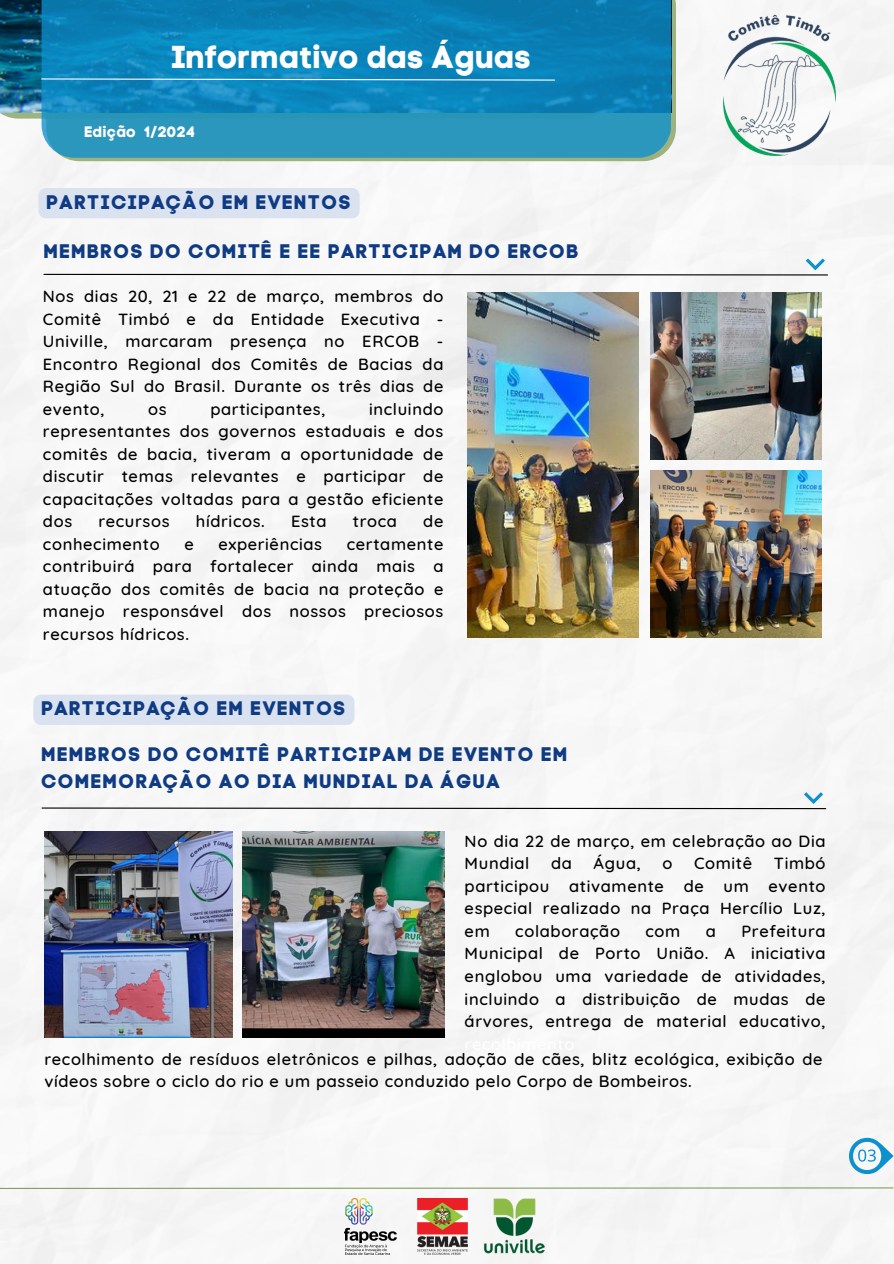
<style>
.page{position:relative;width:894px;height:1264px;background:#fff}
.page>*{position:absolute;margin:0;border:0;box-sizing:border-box;transform-origin:0 0}
.t1{font:31.5px "Code Pro Bold LC";color:#fff}
.t2{font:19.5px/27px "Code Pro Bold LC";letter-spacing:.06em;color:#0f3b83}
.t3{font:500 16.5px/22.5px "Quicksand";letter-spacing:.04em;color:#000;text-align:justify}
.t4{font:15px "Code Pro Bold LC";letter-spacing:.02em;color:#fff}
</style>
<div class="page">
<img style="left:0;top:0;width:893px;height:1263px">
<img style="left:467px;top:293px;width:171px;height:344px">
<img style="left:650px;top:293px;width:171px;height:166px">
<img style="left:650px;top:470px;width:171px;height:167px">
<svg style="left:0;top:1186px;width:893px;height:3px"></svg>
<img style="left:479px;top:1194px;width:70px;height:63px">
<img style="left:344px;top:1198px;width:52px;height:55px">
<img style="left:417px;top:1198px;width:50px;height:55px">
<img style="left:721px;top:10px;width:116px;height:151px">
<svg style="left:46px;top:0;width:629px;height:161px;background:#9db186"></svg>
<img style="left:0;top:0;width:42px;height:113px">
<svg style="left:42px;top:0;width:629px;height:158px;background:#1588b9"></svg>
<svg style="left:41px;top:78px;width:514px;height:3px;background:#67b2d5"></svg>
<svg style="left:43px;top:258px;width:785px;height:18px"></svg>
<div style="left:38px;top:188px;width:321px;height:30px;background:#dae2f0"></div>
<svg style="left:41px;top:792px;width:785px;height:17px"></svg>
<img style="left:44px;top:831px;width:188px;height:206px">
<img style="left:242px;top:831px;width:202px;height:206px">
<div style="left:33px;top:694px;width:321px;height:31px;background:#dae2f0"></div>
<svg style="left:848px;top:1137px;width:45px;height:36px"></svg>
<h2 class="t1" style="left:171px;top:38px;width:361px">Informativo das Águas</h2>
<p class="t4" style="left:84px;top:123px;width:112px">Edição 1/2024</p>
<h2 class="t2" style="left:46px;top:188px;width:306px">PARTICIPAÇÃO EM EVENTOS</h2>
<h2 class="t2" style="left:43px;top:237px;width:536px">MEMBROS DO COMITÊ E EE PARTICIPAM DO ERCOB</h2>
<p class="t3" style="left:43px;top:284px;width:402px">Nos dias 20, 21 e 22 de março, membros do Comitê Timbó e da Entidade Executiva - Univille, marcaram presença no ERCOB - Encontro Regional dos Comitês de Bacias da Região Sul do Brasil. Durante os três dias de evento,</p>
<p class="t3" style="left:43px;top:397px;width:402px;text-indent:326px">incluindo representantes dos governos estaduais e dos comitês de bacia, tiveram a oportunidade de discutir temas relevantes e participar de capacitações voltadas para a gestão eficiente dos</p>
<p class="t3" style="left:148px;top:397px;width:20px">os</p>
<p class="t3" style="left:210px;top:397px;width:116px">participantes,</p>
<p class="t3" style="left:98px;top:509px;width:73px">recursos</p>
<p class="t3" style="left:196px;top:509px;width:71px">hídricos.</p>
<p class="t3" style="left:291px;top:509px;width:37px">Esta</p>
<p class="t3" style="left:353px;top:509px;width:46px">troca</p>
<p class="t3" style="left:423px;top:509px;width:22px">de</p>
<p class="t3" style="left:43px;top:532px;width:118px">conhecimento</p>
<p class="t3" style="left:184px;top:532px;width:11px">e</p>
<p class="t3" style="left:218px;top:532px;width:105px">experiências</p>
<p class="t3" style="left:43px;top:532px;width:402px;text-indent:304px">certamente contribuirá para fortalecer ainda mais a atuação dos comitês de bacia na proteção e manejo responsável dos nossos preciosos recursos hídricos.</p>
<p class="t2" style="left:41px;top:695px;width:306px">PARTICIPAÇÃO EM EVENTOS</p>
<p class="t2" style="left:41px;top:740px;width:527px">MEMBROS DO COMITÊ PARTICIPAM DE EVENTO EM<br>COMEMORAÇÃO AO DIA MUNDIAL DA ÁGUA</p>
<p class="t3" style="left:464px;top:829px;width:362px">No dia 22 de março, em celebração ao Dia<br>Mundial</p>
<p class="t3" style="left:551px;top:852px;width:22px">da</p>
<p class="t3" style="left:593px;top:852px;width:49px">Água,</p>
<p class="t3" style="left:662px;top:852px;width:11px">o</p>
<p class="t3" style="left:693px;top:852px;width:60px">Comitê</p>
<p class="t3" style="left:464px;top:852px;width:362px;text-indent:309px">Timbó participou ativamente de um evento especial realizado na Praça Hercílio Luz, em</p>
<p class="t3" style="left:515px;top:919px;width:106px">colaboração</p>
<p class="t3" style="left:645px;top:919px;width:36px">com</p>
<p class="t3" style="left:705px;top:919px;width:12px">a</p>
<p class="t3" style="left:464px;top:919px;width:362px;text-indent:277px">Prefeitura Municipal de Porto União. A iniciativa englobou uma variedade de atividades, incluindo a distribuição de mudas de árvores, entrega de material educativo,</p>
<p class="t3" style="left:44px;top:1047px;width:779px">recolhimento de resíduos eletrônicos e pilhas, adoção de cães, blitz ecológica, exibição de vídeos sobre o ciclo do rio e um passeio conduzido pelo Corpo de Bombeiros.</p>
</div>
